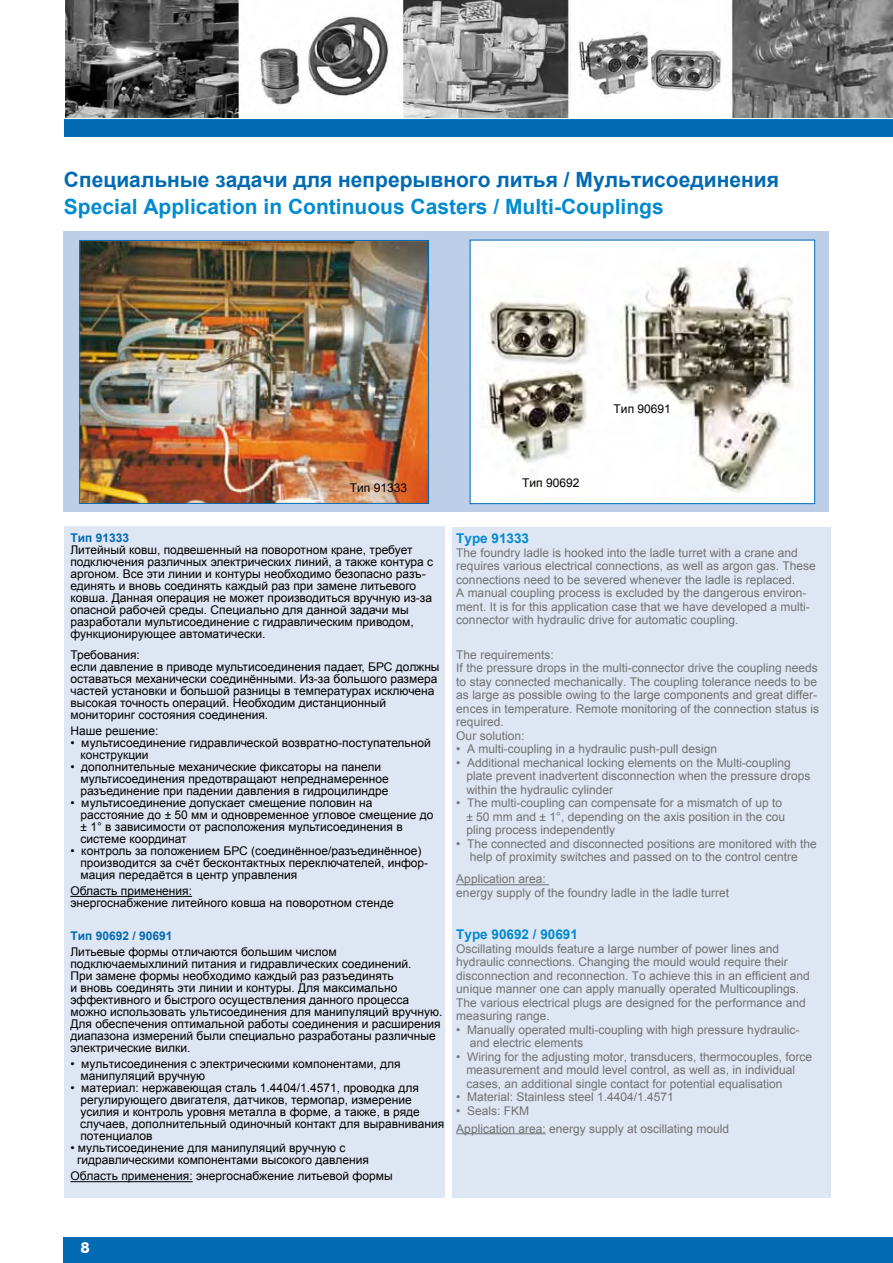
<style>
.page{position:relative;width:893px;height:1263px;background:#fff}
.page>*{position:absolute;margin:0;border:0;box-sizing:border-box;transform-origin:0 0}
.t1{font:700 21px "Arial";color:#006ab3}
.t2{font:700 21px "Arial";color:#008bd0}
.t3{font:700 15px "Futura BT";color:#fff}
.t4{font:700 13.5px "Arial";color:#008bd0}
.t5{font:12px/12px "Arial";color:#000}
.t6{font:12px/13.5px "Arial";color:#707172}
.t7{font:700 12px "Arial";color:#006ab3}
</style>
<div class="page">
<div style="left:64px;top:1237px;width:829px;height:26px;background:#006ab3"></div>
<img style="left:65px;top:0;width:827px;height:117px">
<hr style="left:725px;top:0;width:1px;height:118px;background:#fff">
<hr style="left:390px;top:0;width:2px;height:118px;background:#fff">
<div style="left:64px;top:119px;width:829px;height:17px;background:#006ab3"></div>
<div style="left:64px;top:526px;width:381px;height:672px;background:#dfe6f3"></div>
<div style="left:452px;top:527px;width:378px;height:670px;background:#dfe6f3"></div>
<hr style="left:70px;top:896px;width:122px;height:1px;background:#000">
<hr style="left:70px;top:1181px;width:123px;height:1px;background:#000">
<hr style="left:456px;top:884px;width:93px;height:1px;background:#707172">
<hr style="left:456px;top:1133px;width:90px;height:1px;background:#707172">
<div style="left:64px;top:232px;width:765px;height:280px;background:#bccee8"></div>
<img style="left:472px;top:242px;width:341px;height:260px">
<div style="left:470px;top:240px;width:345px;height:264px;border:1px solid #006ab3"></div>
<img style="left:81px;top:242px;width:346px;height:260px">
<div style="left:79px;top:240px;width:350px;height:264px;border:1px solid #006ab3"></div>
<h1 class="t1" style="left:64px;top:166px;width:716px">Специальные задачи для непрерывного литья / Мультисоединения</h1>
<h1 class="t2" style="left:64px;top:193px;width:601px">Special Application in Continuous Casters / Multi-Couplings</h1>
<p class="t5" style="left:614px;top:402px;width:59px">Тип 90691</p>
<p class="t5" style="left:350px;top:482px;width:59px">Тип 91333</p>
<p class="t5" style="left:522px;top:477px;width:59px">Тип 90692</p>
<p class="t7" style="left:70px;top:530px;width:60px">Тип 91333</p>
<p class="t5" style="left:70px;top:544px;width:364px">Литейный ковш, подвешенный на поворотном кране, требует подключения различных электрических линий, а также контура с аргоном. Все эти линии и контуры необходимо безопасно разъ&shy;единять и вновь соединять каждый раз при замене литьевого ковша. Данная операция не может производиться вручную из-за опасной рабочей среды. Специально для данной задачи мы разработали мультисоединение с гидравлическим приводом, функционирующее автоматически.</p>
<p class="t5" style="left:70px;top:648px;width:371px">Требования:<br>если давление в приводе мультисоединения падает, БРС должны оставаться механически соединёнными. Из-за большого размера частей установки и большой разницы в температурах исключена высокая точность операций. Необходим дистанционный мониторинг состояния соединения.</p>
<p class="t5" style="left:70px;top:725px;width:89px">Наше решение:</p>
<p class="t5" style="left:80px;top:737px;width:352px;text-indent:-10px">• мультисоединение гидравлической возвратно-поступательной конструкции</p>
<p class="t5" style="left:80px;top:761px;width:310px;text-indent:-10px">• дополнительные механические фиксаторы на панели мультисоединения предотвращают непреднамеренное разъединение при падении давления в гидроцилиндре</p>
<p class="t5" style="left:80px;top:797px;width:355px;text-indent:-10px">• мультисоединение допускает смещение половин на расстояние до ± 50 мм и одновременное угловое смещение до ± 1° в зависимости от расположения мультисоединения в системе координат</p>
<p class="t5" style="left:80px;top:845px;width:349px;text-indent:-10px">• контроль за положением БРС (соединённое/разъединённое) производится за счёт бесконтактных переключателей, инфор&shy;мация передаётся в центр управления</p>
<p class="t5" style="left:70px;top:885px;width:325px">Область применения:<br>энергоснабжение литейного ковша на поворотном стенде</p>
<p class="t7" style="left:70px;top:927px;width:104px">Тип 90692 / 90691</p>
<p class="t5" style="left:70px;top:946px;width:373px">Литьевые формы отличаются большим числом подключаемыхлиний питания и гидравлических соединений.<br>При замене формы необходимо каждый раз разъединять<br>и вновь соединять эти линии и контуры. Для максимально эффективного и быстрого осуществления данного процесса можно использовать ультисоединения для манипуляций вручную.<br>Для обеспечения оптимальной работы соединения и расширения диапазона измерений были специально разработаны различные электрические вилки.</p>
<p class="t5" style="left:80px;top:1058px;width:322px;text-indent:-10px">• мультисоединения с электрическими компонентами, для манипуляций вручную</p>
<p class="t5" style="left:80px;top:1082px;width:366px;text-indent:-10px">• материал: нержавеющая сталь 1.4404/1.4571, проводка для регулирующего двигателя, датчиков, термопар, измерение усилия и контроль уровня металла в форме, а также, в ряде случаев, дополнительный одиночный контакт для выравнивания потенциалов</p>
<p class="t5" style="left:77px;top:1142px;width:293px;text-indent:-7px">• мультисоединение для манипуляций вручную с гидравлическими компонентами высокого давления</p>
<p class="t5" style="left:70px;top:1170px;width:324px">Область применения: энергоснабжение литьевой формы</p>
<p class="t4" style="left:456px;top:529px;width:74px">Type 91333</p>
<p class="t6" style="left:456px;top:546px;width:361px">The foundry ladle is hooked into the ladle turret with a crane and requires various electrical connections, as well as argon gas. These connections need to be severed whenever the ladle is replaced.<br>A manual coupling process is excluded by the dangerous environ&shy;ment. It is for this application case that we have developed a multi&shy;connector with hydraulic drive for automatic coupling.</p>
<p class="t6" style="left:456px;top:648px;width:364px">The requirements:<br>If the pressure drops in the multi-connector drive the coupling needs to stay connected mechanically. The coupling tolerance needs to be as large as possible owing to the large components and great differ&shy;ences in temperature. Remote monitoring of the connection status is required.<br>Our solution:</p>
<p class="t6" style="left:456px;top:743px;width:262px">• A multi-coupling in a hydraulic push-pull design</p>
<p class="t6" style="left:466px;top:756px;width:346px;text-indent:-10px">• Additional mechanical locking elements on the Multi-coupling plate prevent inadvertent disconnection when the pressure drops within the hydraulic cylinder</p>
<p class="t6" style="left:466px;top:797px;width:320px;text-indent:-10px">• The multi-coupling can compensate for a mismatch of up to ± 50 mm and ± 1°, depending on the axis position in the cou pling process independently</p>
<p class="t6" style="left:456px;top:837px;width:362px;text-align:center">• The connected and disconnected positions are monitored with the help of proximity switches and passed on to the control centre</p>
<p class="t6" style="left:456px;top:873px;width:274px">Application area:<br>energy supply of the foundry ladle in the ladle turret</p>
<p class="t4" style="left:456px;top:925px;width:123px">Type 90692 / 90691</p>
<p class="t6" style="left:456px;top:942px;width:355px">Oscillating moulds feature a large number of power lines and hydraulic connections. Changing the mould would require their disconnection and reconnection. To achieve this in an efficient and unique manner one can apply manually operated Multicouplings.<br>The various electrical plugs are designed for the performance and measuring range.</p>
<p class="t6" style="left:470px;top:1023px;width:331px;text-indent:-13px">• Manually operated multi-coupling with high pressure hydraulic&shy;and electric elements</p>
<p class="t6" style="left:466px;top:1050px;width:347px;text-indent:-10px">• Wiring for the adjusting motor, transducers, thermocouples, force measurement and mould level control, as well as, in individual cases, an additional single contact for potential equalisation</p>
<p class="t6" style="left:456px;top:1090px;width:219px">• Material: Stainless steel 1.4404/1.4571</p>
<p class="t6" style="left:456px;top:1102px;width:274px;line-height:17.7px">• Seals: FKM<br>Application area: energy supply at oscillating mould</p>
<p class="t3" style="left:80px;top:1239px;width:11px">8</p>
</div>
